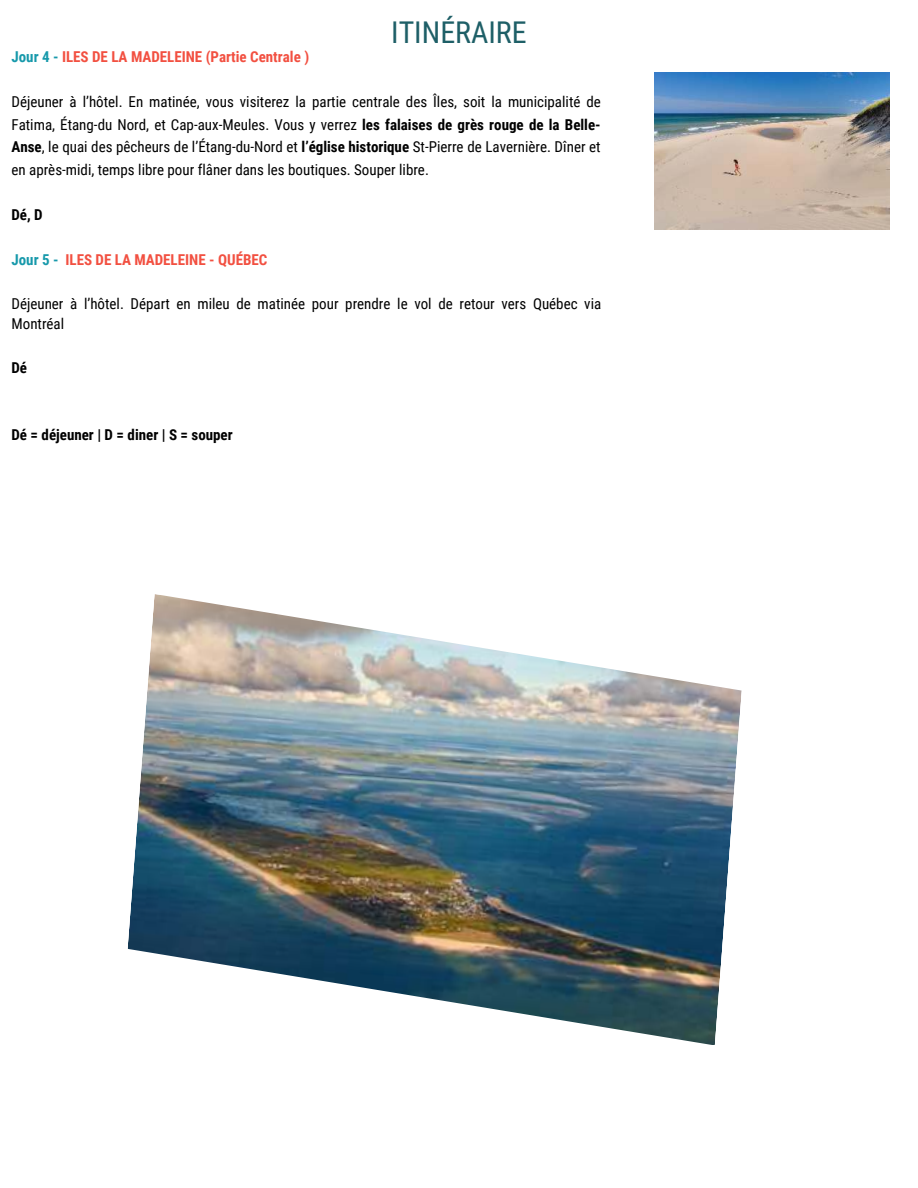
<style>
.page{position:relative;width:918px;height:1188px;background:#fff}
.page>*{position:absolute;margin:0;border:0;box-sizing:border-box;transform-origin:0 0}
.t1{font:30px "Roboto Condensed";color:#1e5f67}
.t2{font:15px/22.5px "Roboto Condensed";color:#000;text-align:justify}
.t3{font:700 15px "Roboto Condensed";color:#f25041}
.t4{font:700 15px "Roboto Condensed";color:#000}
.s1{color:#1799ab}
.s2{font-weight:700}
</style>
<div class="page">
<img style="left:654px;top:73px;width:235px;height:157px">
<img style="left:128px;top:594px;width:614px;height:451px">
<h1 class="t1" style="left:391px;top:12px;width:137px">ITINÉRAIRE</h1>
<p class="t3" style="left:11px;top:47px;width:299px"><span class="s1">Jour 4 -</span> ILES DE LA MADELEINE (Partie Centrale )</p>
<p class="t2" style="left:11px;top:90px;width:591px">Déjeuner à l’hôtel. En matinée, vous visiterez la partie centrale des Îles, soit la municipalité de Fatima, Étang-du Nord, et Cap-aux-Meules. Vous y verrez <span class="s2">les falaises de grès rouge de la Belle-Anse</span>, le quai des pêcheurs de l’Étang-du-Nord et <span class="s2">l’église historique</span> St-Pierre de Lavernière. Dîner et en après-midi, temps libre pour flâner dans les boutiques. Souper libre.</p>
<p class="t4" style="left:11px;top:204px;width:33px">Dé, D</p>
<p class="t3" style="left:11px;top:249px;width:257px"><span class="s1">Jour 5 -</span> ILES DE LA MADELEINE - QUÉBEC</p>
<p class="t2" style="left:11px;top:293px;width:591px;line-height:20.2px">Déjeuner à l’hôtel. Départ en mileu de matinée pour prendre le vol de retour vers Québec via<br>Montréal</p>
<p class="t4" style="left:11px;top:357px;width:17px">Dé</p>
<p class="t4" style="left:11px;top:425px;width:223px">Dé = déjeuner | D = diner | S = souper</p>
</div>
